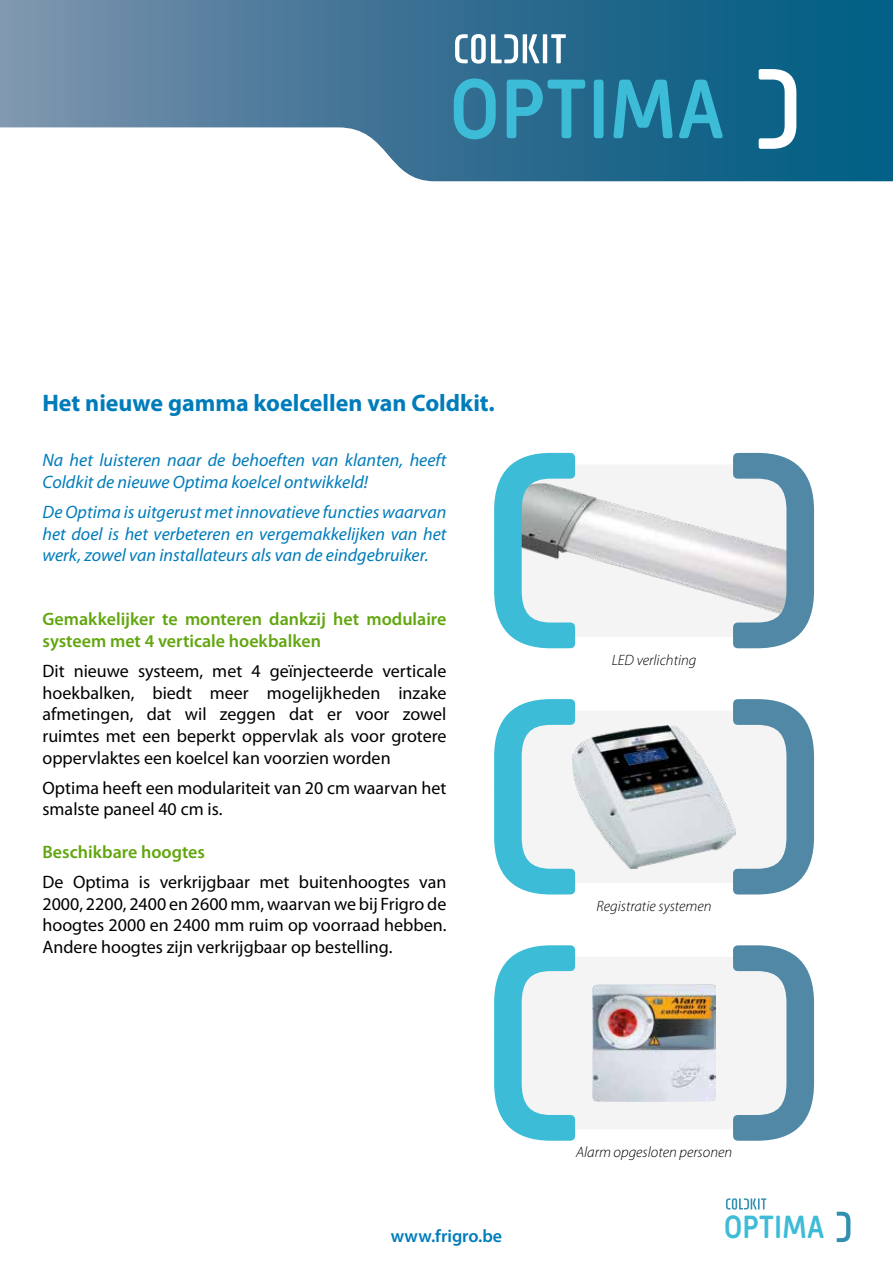
<style>
.page{position:relative;width:893px;height:1263px;background:#fff}
.page>*{position:absolute;margin:0;border:0;box-sizing:border-box;transform-origin:0 0}
.t1{font:500 33px "Mic 32 New Rounded";color:#3ebcd7;scale:.89 1}
.t2{font:700 24px "Myriad Pro";color:#007cba}
.t3{font:18px/21.6px "Myriad Pro";color:#000;text-align:justify}
.t4{font:italic 18px/21.6px "Myriad Pro";color:#007cba}
.t5{font:600 18px/21.6px "Myriad Pro";color:#61a60e}
.t6{font:600 18px "Myriad Pro";color:#007cba}
.t7{font:italic 300 15px "Myriad Pro";color:#000}
</style>
<div class="page">
<svg style="left:0;top:0;width:893px;height:181px;background:#5486a3"></svg>
<svg style="left:455px;top:34px;width:111px;height:30px"></svg>
<svg style="left:454px;top:78px;width:42px;height:61px;background:#3695b4"></svg>
<svg style="left:507px;top:80px;width:78px;height:58px;background:#308bab"></svg>
<div style="left:594px;top:80px;width:10px;height:58px;background:#3cbcd7;border-radius:3px"></div>
<svg style="left:613px;top:80px;width:60px;height:58px;background:#2c91b1"></svg>
<svg style="left:679px;top:80px;width:44px;height:58px;background:#268cac"></svg>
<svg style="left:759px;top:69px;width:37px;height:80px"></svg>
<div style="left:494px;top:464px;width:320px;height:173px;background:#f5f4f4;border-radius:81px"></div>
<img style="left:575px;top:491px;width:158px;height:109px">
<div style="left:494px;top:711px;width:320px;height:172px;background:#f5f4f4;border-radius:81px"></div>
<img style="left:575px;top:725px;width:158px;height:143px">
<div style="left:494px;top:957px;width:320px;height:172px;background:#f5f4f4;border-radius:81px"></div>
<img style="left:593px;top:985px;width:122px;height:116px">
<svg style="left:494px;top:453px;width:81px;height:195px"></svg>
<svg style="left:733px;top:453px;width:81px;height:195px"></svg>
<svg style="left:494px;top:699px;width:81px;height:195px"></svg>
<svg style="left:733px;top:699px;width:81px;height:195px"></svg>
<svg style="left:494px;top:945px;width:81px;height:196px"></svg>
<svg style="left:733px;top:945px;width:81px;height:196px"></svg>
<svg style="left:726px;top:1198px;width:40px;height:11px"></svg>
<svg style="left:837px;top:1212px;width:13px;height:30px"></svg>
<h2 class="t2" style="left:43px;top:387px;width:454px">Het nieuwe gamma koelcellen van Coldkit.</h2>
<p class="t4" style="left:43px;top:449px;width:405px">Na het luisteren naar de behoeften van klanten, heeft<br>Coldkit de nieuwe Optima koelcel ontwikkeld!</p>
<p class="t4" style="left:43px;top:501px;width:405px;text-align:justify">De Optima is uitgerust met innovatieve functies waarvan het doel is het verbeteren en vergemakkelijken van het werk, zowel van installateurs als van de eindgebruiker.</p>
<p class="t5" style="left:43px;top:608px;width:405px">Gemakkelijker te monteren dankzij het modulaire systeem met 4 verticale hoekbalken</p>
<p class="t3" style="left:43px;top:660px;width:405px">Dit nieuwe systeem, met 4 geïnjecteerde verticale hoekbalken, biedt meer mogelijkheden inzake afmetingen, dat wil zeggen dat er voor zowel ruimtes met een beperkt oppervlak als voor grotere oppervlaktes een koelcel kan voorzien worden</p>
<p class="t3" style="left:43px;top:776px;width:405px">Optima heeft een modulariteit van 20 cm waarvan het smalste paneel 40 cm is.</p>
<p class="t5" style="left:43px;top:841px;width:164px">Beschikbare hoogtes</p>
<p class="t3" style="left:43px;top:871px;width:405px">De Optima is verkrijgbaar met buitenhoogtes van 2000, 2200, 2400 en 2600 mm, waarvan we bij Frigro de hoogtes 2000 en 2400 mm ruim op voorraad hebben.<br>Andere hoogtes zijn verkrijgbaar op bestelling.</p>
<p class="t7" style="left:612px;top:650px;width:86px">LED verlichting</p>
<p class="t7" style="left:596px;top:897px;width:117px">Registratie systemen</p>
<p class="t6" style="left:391px;top:1224px;width:113px">www.frigro.be</p>
<p class="t7" style="left:576px;top:1143px;width:158px">Alarm opgesloten personen</p>
<h1 class="t1" style="left:724px;top:1208px;width:115px">OPTIMA</h1>
</div>
